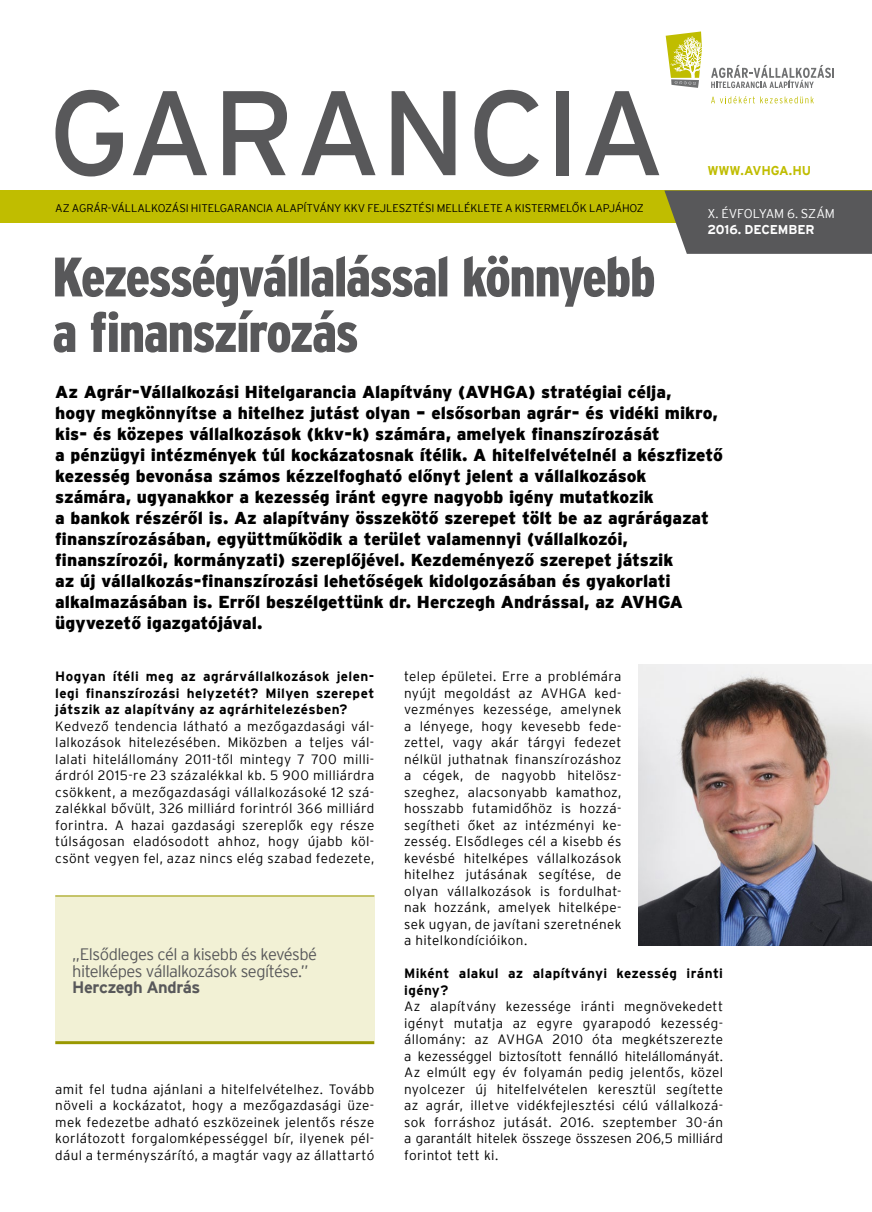
<style>
.page{position:relative;width:872px;height:1212px;background:#fff}
.page>*{position:absolute;margin:0;border:0;box-sizing:border-box;transform-origin:0 0}
.t1{font:120px "Interstate Regular HU";letter-spacing:-.005em;color:#58585a}
.t2{font:55.5px/55.5px "Interstate Black Condensed HU";letter-spacing:-.03em;color:#58585a}
.t3{font:17.25px/21px "Interstate Black HU";color:#000}
.t4{font:16.5px/16.5px "Interstate Light HU";letter-spacing:-.035em;color:#58585a}
.t5{font:16.5px "Interstate Bold HU";letter-spacing:-.03em;color:#58585a}
.t6{font:13.5px/16.5px "Interstate Light HU";letter-spacing:.025em;color:#000;text-align:justify}
.t7{font:13.5px/16.5px "Interstate Bold HU";letter-spacing:.025em;color:#000;text-align:justify}
.t8{font:12.75px "Interstate Light HU";letter-spacing:-.01em;color:#fff}
.t9{font:12.75px "Interstate Bold HU";letter-spacing:-.01em;color:#fff}
.t10{font:12.75px "Interstate Bold HU";letter-spacing:-.015em;color:#c0bd00}
.t11{font:11.1px "Interstate Light HU";letter-spacing:-.015em;color:#000}
</style>
<div class="page">
<div style="left:55px;top:896px;width:319px;height:145px;background:#f2f1d5"></div>
<hr style="left:55px;top:896px;width:319px;height:1px;background:#999800">
<hr style="left:55px;top:1041px;width:319px;height:3px;background:#999800">
<img style="left:638px;top:665px;width:234px;height:280px">
<div style="left:0;top:190px;width:872px;height:33px;background:#c0bd00"></div>
<svg style="left:664px;top:190px;width:208px;height:64px;background:#61615e"></svg>
<svg style="left:711px;top:65px;width:123px;height:23px"></svg>
<svg style="left:665px;top:31px;width:37px;height:57px"></svg>
<svg style="left:711px;top:96px;width:102px;height:7px"></svg>
<h1 class="t1" style="left:48px;top:66px;width:618px">GARANCIA</h1>
<p class="t11" style="left:55px;top:201px;width:590px">AZ AGRÁR-VÁLLALKOZÁSI HITELGARANCIA ALAPÍTVÁNY KKV FEJLESZTÉSI MELLÉKLETE A KISTERMELŐK LAPJÁHOZ</p>
<p class="t8" style="left:707px;top:206px;width:129px">X. ÉVFOLYAM 6. SZÁM</p>
<p class="t9" style="left:707px;top:223px;width:109px">2016. DECEMBER</p>
<p class="t10" style="left:707px;top:164px;width:105px">WWW.AVHGA.HU</p>
<h2 class="t2" style="left:52px;top:249px;width:605px">Kezességvállalással könnyebb a finanszírozás</h2>
<p class="t3" style="left:55px;top:381px;width:669px">Az Agrár-Vállalkozási Hitelgarancia Alapítvány (AVHGA) stratégiai célja,<br>hogy megkönnyítse a hitelhez jutást olyan – elsősorban agrár- és vidéki mikro, kis- és közepes vállalkozások (kkv-k) számára, amelyek finanszírozását<br>a pénzügyi intézmények túl kockázatosnak ítélik. A hitelfelvételnél a készfizető kezesség bevonása számos kézzelfogható előnyt jelent a vállalkozások számára, ugyanakkor a kezesség iránt egyre nagyobb igény mutatkozik<br>a bankok részéről is. Az alapítvány összekötő szerepet tölt be az agrárágazat finanszírozásában, együttműködik a terület valamennyi (vállalkozói, finanszírozói, kormányzati) szereplőjével. Kezdeményező szerepet játszik<br>az új vállalkozás-finanszírozási lehetőségek kidolgozásában és gyakorlati alkalmazásában is. Erről beszélgettünk dr. Herczegh Andrással, az AVHGA ügyvezető igazgatójával.</p>
<p class="t7" style="left:55px;top:668px;width:320px">Hogyan ítéli meg az agrárvállalkozások jelen&shy;legi finanszírozási helyzetét? Milyen szerepet játszik az alapítvány az agrárhitelezésben?</p>
<p class="t6" style="left:55px;top:717px;width:320px">Kedvező tendencia látható a mezőgazdasági vál&shy;lalkozások hitelezésében. Miközben a teljes vál&shy;lalati hitelállomány 2011-től mintegy 7 700 milli&shy;árdról 2015-re 23 százalékkal kb. 5 900 milliárdra csökkent, a mezőgazdasági vállalkozásoké 12 szá&shy;zalékkal bővült, 326 milliárd forintról 366 milliárd forintra. A hazai gazdasági szereplők egy része túlságosan eladósodott ahhoz, hogy újabb köl&shy;csönt vegyen fel, azaz nincs elég szabad fedezete,</p>
<p class="t4" style="left:72px;top:946px;width:246px">„Elsődleges cél a kisebb és kevésbé hitelképes vállalkozások segítése.”</p>
<p class="t5" style="left:72px;top:978px;width:129px">Herczegh András</p>
<p class="t6" style="left:55px;top:1080px;width:320px">amit fel tudna ajánlani a hitelfelvételhez. Tovább növeli a kockázatot, hogy a mezőgazdasági üze&shy;mek fedezetbe adható eszközeinek jelentős része korlátozott forgalomképességgel bír, ilyenek pél&shy;dául a terményszárító, a magtár vagy az állattartó</p>
<p class="t6" style="left:404px;top:668px;width:219px">telep épületei. Erre a problémára nyújt megoldást az AVHGA ked&shy;vezményes kezessége, amelynek a lényege, hogy kevesebb fede&shy;zettel, vagy akár tárgyi fedezet nélkül juthatnak finanszírozáshoz a cégek, de nagyobb hitelös - szeghez, alacsonyabb kamathoz, hosszabb futamidőhöz is hozzá&shy;segítheti őket az intézményi ke&shy;zesség. Elsődleges cél a kisebb és kevésbé hitelképes vállalkozások hitelhez jutásának segítése, de olyan vállalkozások is fordulhat&shy;nak hozzánk, amelyek hitelképe&shy;sek ugyan, de javítani szeretnének a hitelkondícióikon.</p>
<p class="t7" style="left:404px;top:965px;width:320px">Miként alakul az alapítványi kezesség iránti igény?</p>
<p class="t6" style="left:404px;top:998px;width:320px">Az alapítvány kezessége iránti megnövekedett igényt mutatja az egyre gyarapodó kezesség&shy;állomány: az AVHGA 2010 óta megkétszerezte a kezességgel biztosított fennálló hitelállományát.<br>Az elmúlt egy év folyamán pedig jelentős, közel nyolcezer új hitelfelvételen keresztül segítette az agrár, illetve vidékfejlesztési célú vállalkozá&shy;sok forráshoz jutását. 2016. szeptember 30-án a garantált hitelek összege összesen 206,5 milliárd forintot tett ki.</p>
</div>
